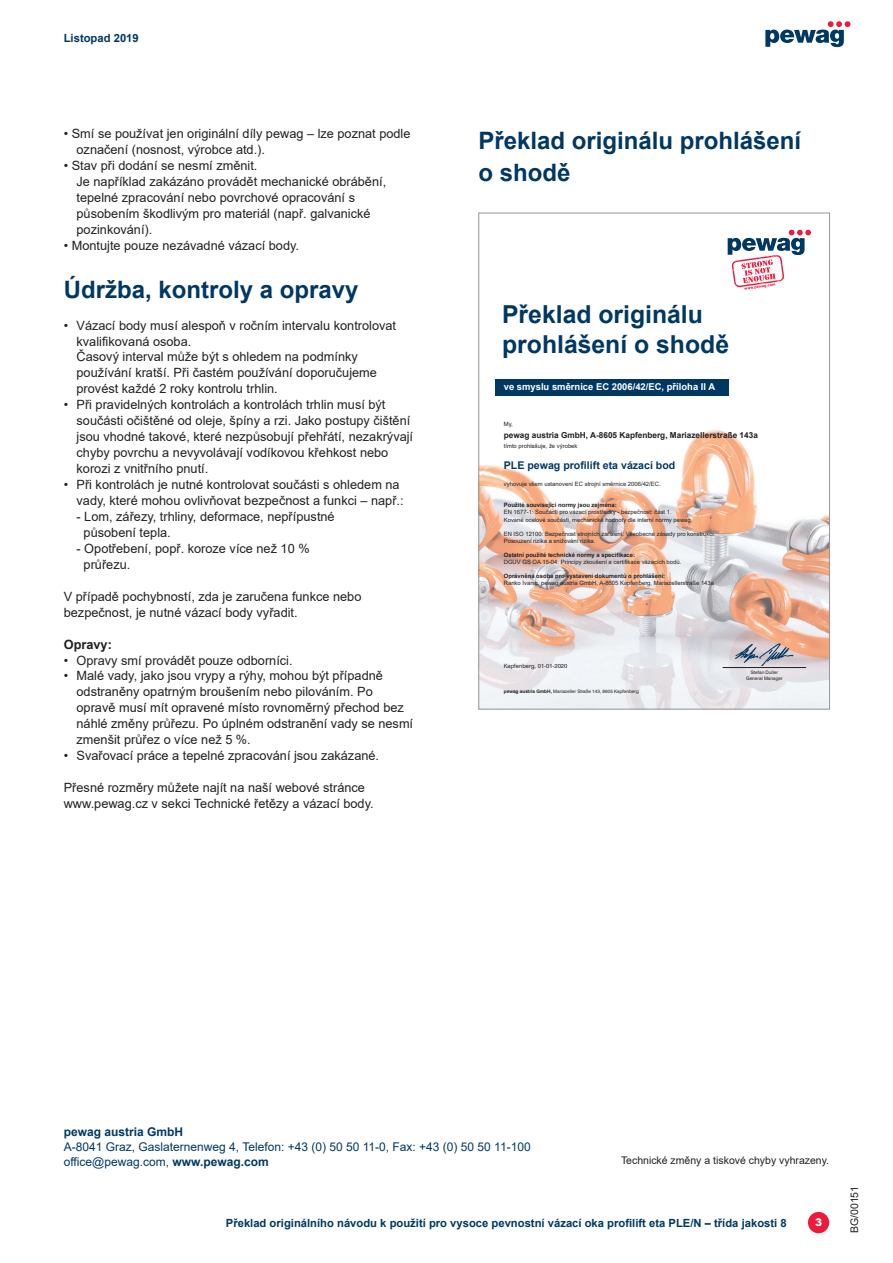
<style>
.page{position:relative;width:893px;height:1263px;background:#fff}
.page>*{position:absolute;margin:0;border:0;box-sizing:border-box;transform-origin:0 0}
.t1{font:700 24.75px/29.7px "Arial";color:#003863}
.t2{font:700 24px/32px "Arial";color:#003863}
.t3{font:12.75px/15.9px "Arial";color:#231f20}
.t4{font:700 12.75px "Arial";color:#231f20}
.t5{font:12px/15px "Arial";color:#003863}
.t6{font:700 12px "Arial";color:#003863}
.t7{font:700 11.25px "Arial";color:#003863}
.t8{font:700 10.65px "Arial";color:#003863}
.t9{font:10.5px "Arial";color:#231f20}
.t10{font:900 10.5px "Arial";color:#fff}
.t11{font:700 9.45px "Arial";color:#fff}
.t12{font:700 8.25px "Arial";color:#231f20}
.t13{font:5.85px/7.1px "Arial";color:#231f20}
.t14{font:700 5.85px "Arial";color:#231f20}
.t15{font:5.85px "Swiss 721 BT";color:#231f20}
.t16{font:4.65px/6.1px "Swiss 721 BT";color:#231f20;text-align:center}
.s1{font-weight:700}
</style>
<div class="page">
<svg style="left:765px;top:21px;width:85px;height:26px"></svg>
<div style="left:808px;top:1212px;width:21px;height:21px;background:#ed1a3a;border-radius:50%"></div>
<img style="left:480px;top:430px;width:348px;height:277px">
<svg style="left:728px;top:230px;width:83px;height:60px"></svg>
<hr style="left:723px;top:667px;width:83px;height:1px;background:#231f20">
<img style="left:731px;top:641px;width:67px;height:25px">
<div style="left:495px;top:379px;width:234px;height:17px;background:#003863"></div>
<p class="t7" style="left:64px;top:30px;width:77px">Listopad 2019</p>
<p class="t3" style="left:77px;top:126px;width:336px;text-indent:-13px">• Smí se používat jen originální díly pewag – lze poznat podle označení (nosnost, výrobce atd.).</p>
<p class="t3" style="left:77px;top:158px;width:311px;text-indent:-13px">• Stav při dodání se nesmí změnit.<br>Je například zakázáno provádět mechanické obrábění, tepelné zpracování nebo povrchové opracování s působením škodlivým pro materiál (např. galvanické pozinkování).</p>
<p class="t3" style="left:64px;top:237px;width:237px">• Montujte pouze nezávadné vázací body.</p>
<h2 class="t2" style="left:64px;top:274px;width:296px">Údržba, kontroly a opravy</h2>
<p class="t3" style="left:77px;top:317px;width:321px;text-indent:-13px">• Vázací body musí alespoň v ročním intervalu kontrolovat kvalifikovaná osoba.<br>Časový interval může být s ohledem na podmínky používání kratší. Při častém používání doporučujeme provést každé 2 roky kontrolu trhlin.</p>
<p class="t3" style="left:77px;top:397px;width:338px;text-indent:-13px">• Při pravidelných kontrolách a kontrolách trhlin musí být součásti očištěné od oleje, špíny a rzi. Jako postupy čištění jsou vhodné takové, které nezpůsobují přehřátí, nezakrývají chyby povrchu a nevyvolávají vodíkovou křehkost nebo korozi z vnitřního pnutí.</p>
<p class="t3" style="left:77px;top:477px;width:329px;text-indent:-13px">• Při kontrolách je nutné kontrolovat součásti s ohledem na vady, které mohou ovlivňovat bezpečnost a funkci – např.:</p>
<p class="t3" style="left:84px;top:508px;width:253px;text-indent:-7px">- Lom, zářezy, trhliny, deformace, nepřípustné působení tepla.</p>
<p class="t3" style="left:84px;top:540px;width:228px;text-indent:-7px">- Opotřebení, popř. koroze více než 10 % průřezu.</p>
<p class="t3" style="left:64px;top:588px;width:299px">V případě pochybností, zda je zaručena funkce nebo bezpečnost, je nutné vázací body vyřadit.</p>
<p class="t4" style="left:64px;top:635px;width:50px">Opravy:</p>
<p class="t3" style="left:64px;top:652px;width:230px">• Opravy smí provádět pouze odborníci.</p>
<p class="t3" style="left:77px;top:668px;width:338px;text-indent:-13px">• Malé vady, jako jsou vrypy a rýhy, mohou být případně odstraněny opatrným broušením nebo pilováním. Po opravě musí mít opravené místo rovnoměrný přechod bez náhlé změny průřezu. Po úplném odstranění vady se nesmí zmenšit průřez o více než 5 %.</p>
<p class="t3" style="left:64px;top:748px;width:317px">• Svařovací práce a tepelné zpracování jsou zakázané.</p>
<p class="t3" style="left:64px;top:780px;width:311px">Přesné rozměry můžete najít na naší webové stránce www.pewag.cz v sekci Technické řetězy a vázací body.</p>
<h2 class="t2" style="left:478px;top:125px;width:324px">Překlad originálu prohlášení o shodě</h2>
<h1 class="t1" style="left:502px;top:300px;width:228px">Překlad originálu prohlášení o shodě</h1>
<p class="t11" style="left:504px;top:380px;width:213px">ve smyslu směrnice EC 2006/42/EC, příloha II A</p>
<p class="t13" style="left:504px;top:420px;width:11px">My,</p>
<p class="t12" style="left:504px;top:429px;width:256px">pewag austria GmbH, A-8605 Kapfenberg, Mariazellerstraße 143a</p>
<p class="t13" style="left:504px;top:442px;width:75px">tímto prohlašuje, že výrobek</p>
<p class="t8" style="left:504px;top:458px;width:173px">PLE pewag profilift eta vázací bod</p>
<p class="t13" style="left:504px;top:480px;width:158px">vyhovuje všem ustanovení EC strojní směrnice 2006/42/EC.</p>
<p class="t14" style="left:504px;top:501px;width:114px">Použité související normy jsou zejména:</p>
<p class="t13" style="left:504px;top:509px;width:190px">EN 1677-1: Součácti pro vázací prostředky - bezpečnost: část 1.<br>Kované ocelové součásti, mechanické hodnoty dle interní normy pewag.</p>
<p class="t13" style="left:504px;top:530px;width:213px">EN ISO 12100: Bezpečnost strojních zařízení. Všeobecné zásady pro konstrukci.<br>Posouzení rizika a snižování rizika.</p>
<p class="t14" style="left:504px;top:551px;width:133px">Ostatní použité technické normy a specifikace:</p>
<p class="t13" style="left:504px;top:558px;width:179px">DGUV GS OA 15-04: Principy zkoušení a certifikace vázacích bodů.</p>
<p class="t14" style="left:504px;top:572px;width:163px">Oprávněná osoba pro vystavení dokumentů o prohlášení:</p>
<p class="t13" style="left:504px;top:579px;width:212px">Ranko Ivanic, pewag austria GmbH, A-8605 Kapfenberg, Mariazellerstraße 143a</p>
<p class="t15" style="left:504px;top:662px;width:65px">Kapfenberg, 01-01-2020</p>
<p class="t16" style="left:504px;top:688px;width:137px"><span class="s1">pewag austria GmbH,</span> Mariazeller Straße 143, 8605 Kapfenberg</p>
<p class="t16" style="left:746px;top:669px;width:38px">Stefan Duller<br>General Manager</p>
<p class="t6" style="left:64px;top:1123px;width:121px">pewag austria GmbH</p>
<p class="t5" style="left:64px;top:1139px;width:468px">A-8041 Graz, Gaslaternenweg 4, Telefon: +43 (0) 50 50 11-0, Fax: +43 (0) 50 50 11-100 office@pewag.com, <span class="s1">www.pewag.com</span></p>
<p class="t9" style="left:621px;top:1153px;width:210px">Technické změny a tiskové chyby vyhrazeny.</p>
<p class="t7" style="left:226px;top:1215px;width:562px">Překlad originálního návodu k použití pro vysoce pevnostní vázací oka profilift eta PLE/N – třída jakosti 8</p>
<p class="t10" style="left:815px;top:1215px;width:9px">3</p>
<p class="t9" style="left:847px;top:1233px;width:49px;rotate:-90deg">BG/00151</p>
</div>
